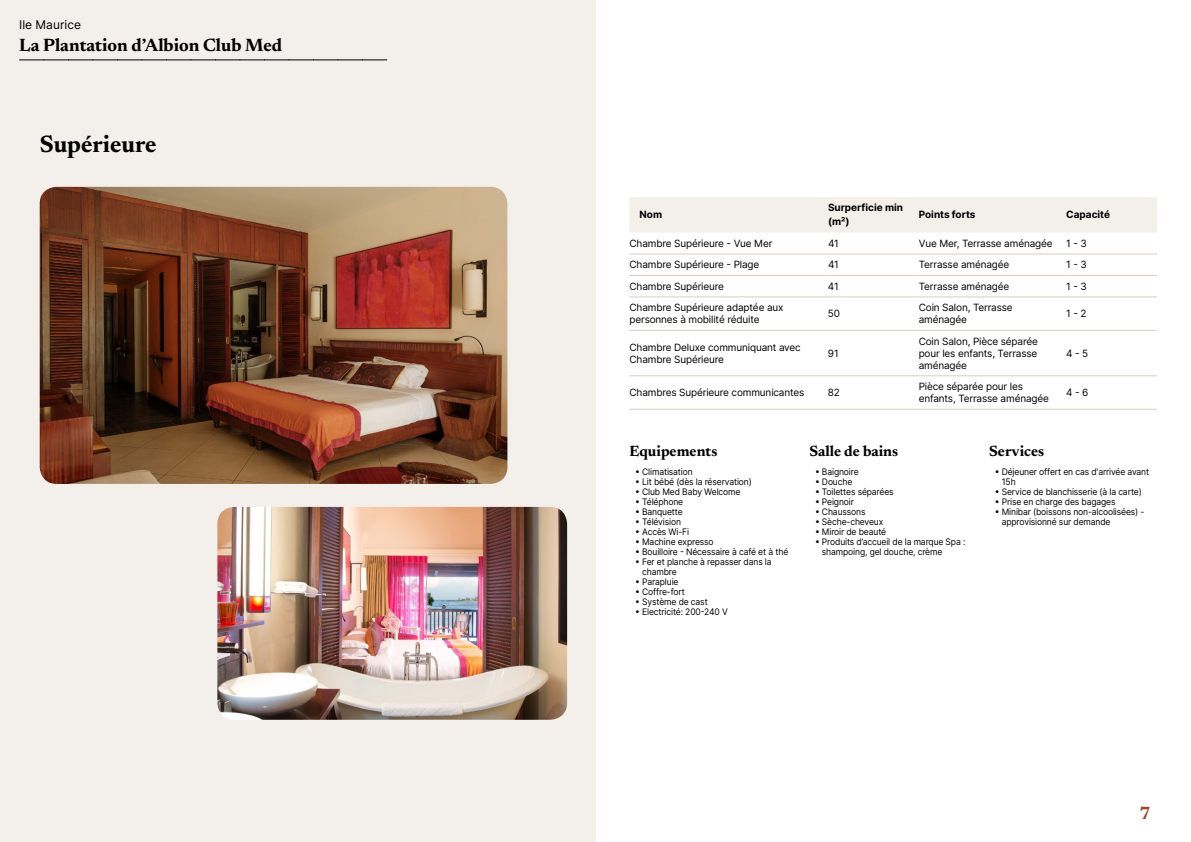
<style>
.page{position:relative;width:1191px;height:842px;background:#fff}
.page>*{position:absolute;margin:0;border:0;box-sizing:border-box;transform-origin:0 0}
.t1{font:700 24px "Newsreader 24 pt";color:#000}
.t2{font:700 18px "Newsreader 24 pt";color:#000}
.t3{font:700 18px "Newsreader 24 pt";color:#9d432c}
.t4{font:700 15px "Newsreader 24 pt";color:#000}
.t5{font:12px "Inter";color:#000}
.t6{font:10px/12px "Inter";letter-spacing:-.015em;color:#000}
.t7{font:700 10px/14px "Inter";color:#000}
.t8{font:9px/10px "Inter";letter-spacing:-.015em;color:#000;scale:.95 1}
</style>
<div class="page">
<div style="left:0;top:0;width:595px;height:842px;background:#f3f0ec"></div>
<img style="left:40px;top:187px;width:467px;height:297px">
<img style="left:217px;top:507px;width:350px;height:213px">
<svg style="left:20px;top:60px;width:367px;height:1px"></svg>
<div style="left:630px;top:197px;width:527px;height:36px;background:#f3f0ec"></div>
<hr style="left:629px;top:253px;width:199px;height:1px;background:#d7cdc1">
<hr style="left:828px;top:253px;width:90px;height:1px;background:#d7cdc1">
<hr style="left:918px;top:253px;width:148px;height:1px;background:#d7cdc1">
<hr style="left:1066px;top:253px;width:91px;height:1px;background:#d7cdc1">
<hr style="left:629px;top:275px;width:199px;height:1px;background:#d7cdc1">
<hr style="left:828px;top:275px;width:90px;height:1px;background:#d7cdc1">
<hr style="left:918px;top:275px;width:148px;height:1px;background:#d7cdc1">
<hr style="left:1066px;top:275px;width:91px;height:1px;background:#d7cdc1">
<hr style="left:629px;top:296px;width:199px;height:1px;background:#d7cdc1">
<hr style="left:828px;top:296px;width:90px;height:1px;background:#d7cdc1">
<hr style="left:918px;top:296px;width:148px;height:1px;background:#d7cdc1">
<hr style="left:1066px;top:296px;width:91px;height:1px;background:#d7cdc1">
<hr style="left:629px;top:330px;width:199px;height:1px;background:#d7cdc1">
<hr style="left:828px;top:330px;width:90px;height:1px;background:#d7cdc1">
<hr style="left:918px;top:330px;width:148px;height:1px;background:#d7cdc1">
<hr style="left:1066px;top:330px;width:91px;height:1px;background:#d7cdc1">
<hr style="left:629px;top:375px;width:199px;height:1px;background:#d7cdc1">
<hr style="left:828px;top:375px;width:90px;height:1px;background:#d7cdc1">
<hr style="left:918px;top:375px;width:148px;height:1px;background:#d7cdc1">
<hr style="left:1066px;top:375px;width:91px;height:1px;background:#d7cdc1">
<hr style="left:629px;top:409px;width:199px;height:1px;background:#d7cdc1">
<hr style="left:828px;top:409px;width:90px;height:1px;background:#d7cdc1">
<hr style="left:918px;top:409px;width:148px;height:1px;background:#d7cdc1">
<hr style="left:1066px;top:409px;width:91px;height:1px;background:#d7cdc1">
<h3 class="t5" style="left:19px;top:15px;width:63px">Ile Maurice</h3>
<h2 class="t2" style="left:19px;top:32px;width:264px">La Plantation d’Albion Club Med</h2>
<h1 class="t1" style="left:40px;top:127px;width:118px">Supérieure</h1>
<p class="t7" style="left:639px;top:208px;width:24px">Nom</p>
<p class="t7" style="left:828px;top:201px;width:77px">Surperficie min (m²)</p>
<p class="t7" style="left:918px;top:208px;width:58px">Points forts</p>
<p class="t7" style="left:1066px;top:208px;width:45px">Capacité</p>
<p class="t6" style="left:629px;top:237px;width:144px">Chambre Supérieure - Vue Mer</p>
<p class="t6" style="left:828px;top:237px;width:12px">41</p>
<p class="t6" style="left:918px;top:237px;width:135px">Vue Mer, Terrasse aménagée</p>
<p class="t6" style="left:1066px;top:237px;width:22px">1 - 3</p>
<p class="t6" style="left:629px;top:258px;width:131px">Chambre Supérieure - Plage</p>
<p class="t6" style="left:828px;top:258px;width:12px">41</p>
<p class="t6" style="left:918px;top:258px;width:92px">Terrasse aménagée</p>
<p class="t6" style="left:1066px;top:258px;width:22px">1 - 3</p>
<p class="t6" style="left:629px;top:280px;width:96px">Chambre Supérieure</p>
<p class="t6" style="left:828px;top:280px;width:12px">41</p>
<p class="t6" style="left:918px;top:280px;width:92px">Terrasse aménagée</p>
<p class="t6" style="left:1066px;top:280px;width:22px">1 - 3</p>
<p class="t6" style="left:629px;top:301px;width:156px">Chambre Supérieure adaptée aux personnes à mobilité réduite</p>
<p class="t6" style="left:828px;top:307px;width:14px">50</p>
<p class="t6" style="left:918px;top:301px;width:96px">Coin Salon, Terrasse aménagée</p>
<p class="t6" style="left:1066px;top:307px;width:22px">1 - 2</p>
<p class="t6" style="left:629px;top:341px;width:173px">Chambre Deluxe communiquant avec<br>Chambre Supérieure</p>
<p class="t6" style="left:828px;top:347px;width:12px">91</p>
<p class="t6" style="left:918px;top:335px;width:121px;text-align:justify">Coin Salon, Pièce séparée pour les enfants, Terrasse aménagée</p>
<p class="t6" style="left:1066px;top:347px;width:24px">4 - 5</p>
<p class="t6" style="left:629px;top:386px;width:176px">Chambres Supérieure communicantes</p>
<p class="t6" style="left:828px;top:386px;width:14px">82</p>
<p class="t6" style="left:918px;top:380px;width:132px">Pièce séparée pour les enfants, Terrasse aménagée</p>
<p class="t6" style="left:1066px;top:386px;width:24px">4 - 6</p>
<h3 class="t4" style="left:629px;top:440px;width:89px">Equipements</h3>
<p class="t8" style="left:635px;top:466px;width:62px">• Climatisation</p>
<p class="t8" style="left:635px;top:476px;width:124px">• Lit bébé (dès la réservation)</p>
<p class="t8" style="left:635px;top:486px;width:112px">• Club Med Baby Welcome</p>
<p class="t8" style="left:635px;top:496px;width:52px">• Téléphone</p>
<p class="t8" style="left:635px;top:506px;width:52px">• Banquette</p>
<p class="t8" style="left:635px;top:516px;width:50px">• Télévision</p>
<p class="t8" style="left:635px;top:526px;width:58px">• Accès Wi-Fi</p>
<p class="t8" style="left:635px;top:536px;width:84px">• Machine expresso</p>
<p class="t8" style="left:635px;top:546px;width:163px">• Bouilloire - Nécessaire à café et à thé</p>
<p class="t8" style="left:642px;top:556px;width:138px;text-indent:-7px">• Fer et planche à repasser dans la chambre</p>
<p class="t8" style="left:635px;top:576px;width:47px">• Parapluie</p>
<p class="t8" style="left:635px;top:586px;width:54px">• Coffre-fort</p>
<p class="t8" style="left:635px;top:596px;width:78px">• Système de cast</p>
<p class="t8" style="left:635px;top:606px;width:99px">• Electricité: 200-240 V</p>
<h3 class="t4" style="left:809px;top:440px;width:90px">Salle de bains</h3>
<p class="t8" style="left:815px;top:466px;width:47px">• Baignoire</p>
<p class="t8" style="left:815px;top:476px;width:41px">• Douche</p>
<p class="t8" style="left:815px;top:486px;width:84px">• Toilettes séparées</p>
<p class="t8" style="left:815px;top:496px;width:43px">• Peignoir</p>
<p class="t8" style="left:815px;top:506px;width:55px">• Chaussons</p>
<p class="t8" style="left:815px;top:516px;width:73px">• Sèche-cheveux</p>
<p class="t8" style="left:815px;top:526px;width:76px">• Miroir de beauté</p>
<p class="t8" style="left:822px;top:536px;width:152px;text-indent:-7px">• Produits d’accueil de la marque Spa : shampoing, gel douche, crème</p>
<h3 class="t4" style="left:989px;top:440px;width:57px">Services</h3>
<p class="t8" style="left:1001px;top:466px;width:157px;text-indent:-7px">• Déjeuner offert en cas d'arrivée avant<br>15h</p>
<p class="t8" style="left:994px;top:486px;width:156px">• Service de blanchisserie (à la carte)</p>
<p class="t8" style="left:994px;top:496px;width:129px">• Prise en charge des bagages</p>
<p class="t8" style="left:1001px;top:506px;width:152px;text-indent:-7px">• Minibar (boissons non-alcoolisées) - approvisionné sur demande</p>
<h2 class="t3" style="left:1139px;top:800px;width:13px">7</h2>
</div>
